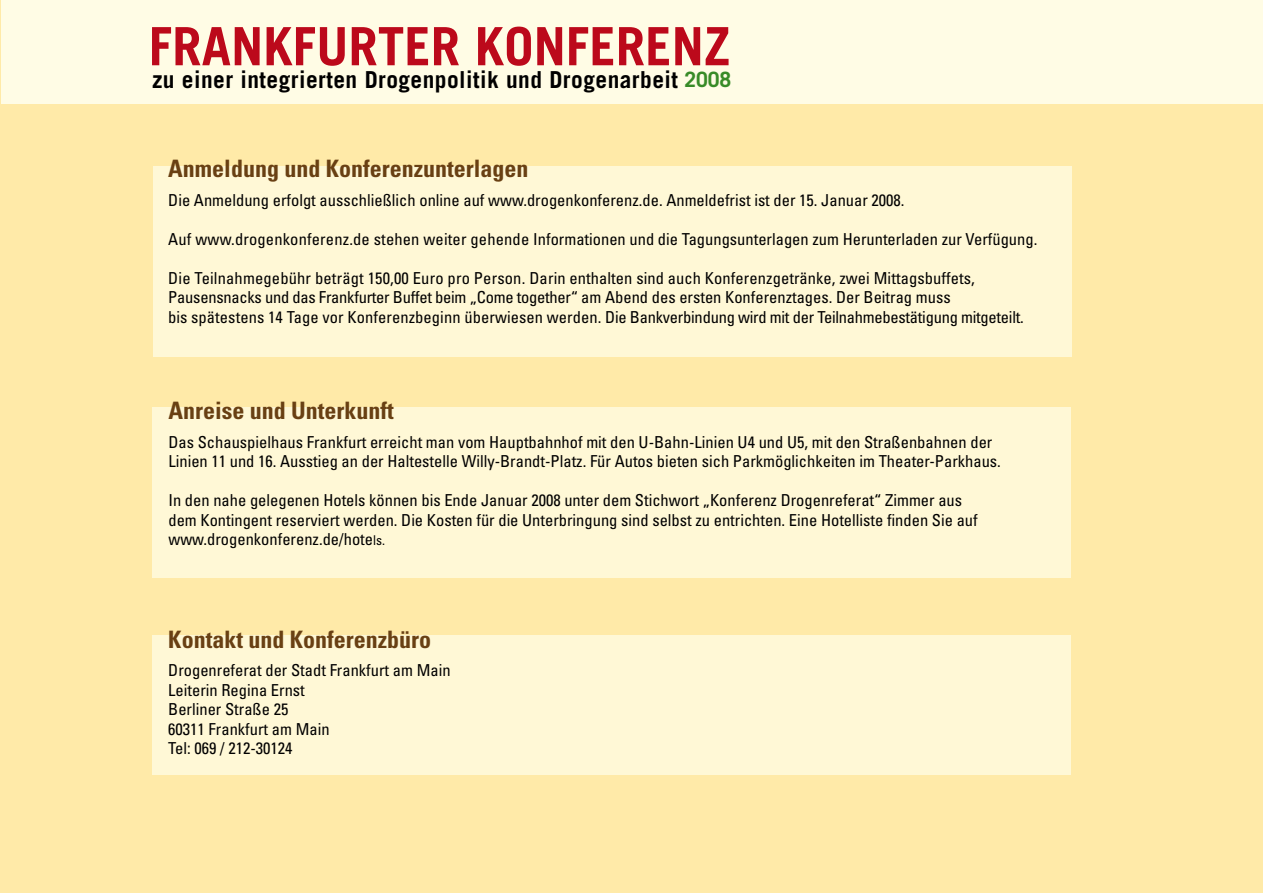
<style>
.page{position:relative;width:1263px;height:893px;background:#ffeaa8}
.page>*{position:absolute;margin:0;border:0;box-sizing:border-box;transform-origin:0 0}
.t1{font:700 52.8px "Trade Gothic";color:#bc091b}
.t2{font:700 condensed 24px "Univers";color:#694013}
.t3{font:700 23.4px "Trade Gothic";letter-spacing:.02em;color:#000}
.t4{font:condensed 16.5px/19.5px "Univers";color:#000}
.s1{font-size:21.15px;color:#388b27}
.s2{font-size:13.5px}
</style>
<div class="page">
<div style="left:1px;top:0;width:1262px;height:103px;background:#fffce5"></div>
<div style="left:153px;top:166px;width:919px;height:191px;background:#fff8d6"></div>
<div style="left:152px;top:407px;width:919px;height:171px;background:#fff8d6"></div>
<div style="left:152px;top:635px;width:919px;height:139px;background:#fff8d6"></div>
<h1 class="t1" style="left:149px;top:14px;width:583px">FRANKFURTER KONFERENZ</h1>
<h3 class="t3" style="left:152px;top:65px;width:581px">zu einer integrierten Drogenpolitik und Drogenarbeit <span class="s1">2008</span></h3>
<h2 class="t2" style="left:168px;top:154px;width:362px">Anmeldung und Konferenzunterlagen</h2>
<p class="t4" style="left:168px;top:190px;width:738px">Die Anmeldung erfolgt ausschließlich online auf www.drogenkonferenz.de. Anmeldefrist ist der 15. Januar 2008.</p>
<p class="t4" style="left:168px;top:229px;width:870px">Auf www.drogenkonferenz.de stehen weiter gehende Informationen und die Tagungsunterlagen zum Herunterladen zur Verfügung.</p>
<p class="t4" style="left:168px;top:268px;width:857px">Die Teilnahmegebühr beträgt 150,00 Euro pro Person. Darin enthalten sind auch Konferenzgetränke, zwei Mittagsbuffets,<br>Pausensnacks und das Frankfurter Buffet beim „Come together“ am Abend des ersten Konferenztages. Der Beitrag muss<br>bis spätestens 14 Tage vor Konferenzbeginn überwiesen werden. Die Bankverbindung wird mit der Teilnahmebestätigung mitgeteilt.</p>
<h2 class="t2" style="left:168px;top:396px;width:227px">Anreise und Unterkunft</h2>
<p class="t4" style="left:168px;top:432px;width:834px">Das Schauspielhaus Frankfurt erreicht man vom Hauptbahnhof mit den U-Bahn-Linien U4 und U5, mit den Straßenbahnen der<br>Linien 11 und 16. Ausstieg an der Haltestelle Willy-Brandt-Platz. Für Autos bieten sich Parkmöglichkeiten im Theater-Parkhaus.</p>
<p class="t4" style="left:168px;top:490px;width:811px">In den nahe gelegenen Hotels können bis Ende Januar 2008 unter dem Stichwort „Konferenz Drogenreferat“ Zimmer aus dem Kontingent reserviert werden. Die Kosten für die Unterbringung sind selbst zu entrichten. Eine Hotelliste finden Sie auf www.drogenkonferenz.de/hote<span class="s2">ls.</span></p>
<h2 class="t2" style="left:168px;top:624px;width:264px">Kontakt und Konferenzbüro</h2>
<p class="t4" style="left:168px;top:660px;width:284px">Drogenreferat der Stadt Frankfurt am Main<br>Leiterin Regina Ernst<br>Berliner Straße 25<br>60311 Frankfurt am Main<br>Tel: 069 / 212-30124</p>
</div>
